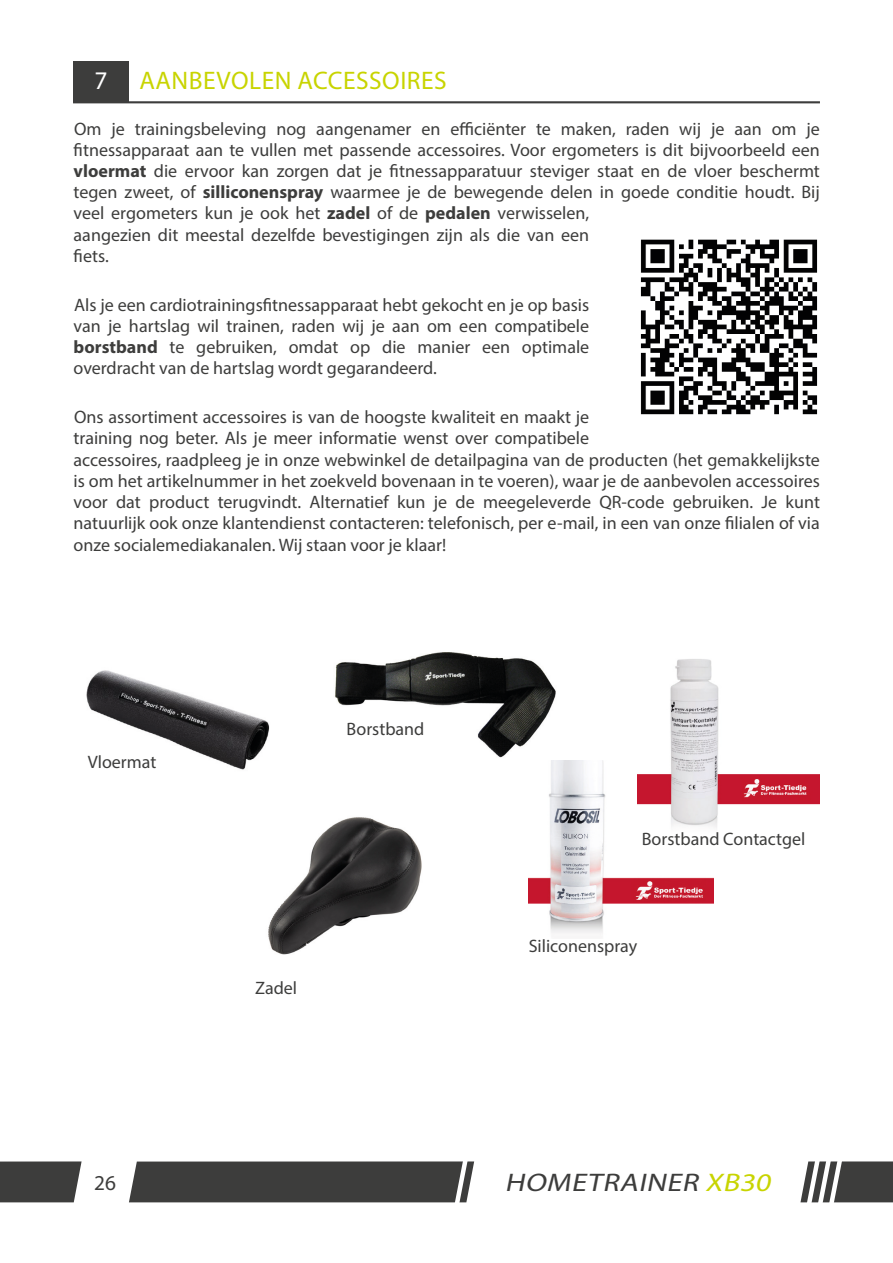
<style>
.page{position:relative;width:893px;height:1263px;background:#fff}
.page>*{position:absolute;margin:0;border:0;box-sizing:border-box;transform-origin:0 0}
.t1{font:25.5px "Myriad Pro";letter-spacing:.02em;color:#c8d400}
.t2{font:italic 25.5px "Myriad Pro";color:#3d3d3c;scale:1.18 1}
.t3{font:25.5px "Myriad Pro";color:#fff}
.t4{font:21.3px "Myriad Pro";color:#3d3d3c}
.t5{font:18px/21.1px "Myriad Pro";color:#3d3d3c}
.s1{font-weight:700}
.s2{color:#c8d400}
</style>
<div class="page">
<img style="left:86px;top:670px;width:184px;height:100px">
<img style="left:335px;top:652px;width:221px;height:106px">
<img style="left:529px;top:760px;width:184px;height:174px">
<img style="left:638px;top:659px;width:182px;height:176px">
<img style="left:268px;top:817px;width:154px;height:138px">
<svg style="left:0;top:1161px;width:82px;height:41px;background:#494948"></svg>
<svg style="left:129px;top:1161px;width:345px;height:42px;background:#484848"></svg>
<svg style="left:800px;top:1161px;width:93px;height:42px"></svg>
<div style="left:73px;top:61px;width:55px;height:41px;background:#3d3d3c"></div>
<hr style="left:73px;top:101px;width:747px;height:2px;background:#3d3d3c">
<img style="left:640px;top:239px;width:178px;height:176px">
<p class="t3" style="left:94px;top:65px;width:15px">7</p>
<p class="t1" style="left:139px;top:65px;width:309px">AANBEVOLEN ACCESSOIRES</p>
<p class="t5" style="left:74px;top:118px;width:748px">Om je trainingsbeleving nog aangenamer en efficiënter te maken, raden wij je aan om je fitnessapparaat aan te vullen met passende accessoires. Voor ergometers is dit bijvoorbeeld een <span class="s1">vloermat</span> die ervoor kan zorgen dat je fitnessapparatuur steviger staat en de vloer beschermt tegen zweet, of <span class="s1">silliconenspray</span> waarmee je de bewegende delen in goede conditie houdt. Bij veel ergometers kun je ook het <span class="s1">zadel</span> of de <span class="s1">pedalen</span> verwisselen,<br>aangezien dit meestal dezelfde bevestigingen zijn als die van een<br>fiets.</p>
<p class="t5" style="left:74px;top:294px;width:517px;text-align:justify">Als je een cardiotrainingsfitnessapparaat hebt gekocht en je op basis van je hartslag wil trainen, raden wij je aan om een compatibele <span class="s1">borstband</span> te gebruiken, omdat op die manier een optimale overdracht van de hartslag wordt gegarandeerd.</p>
<p class="t5" style="left:74px;top:406px;width:748px">Ons assortiment accessoires is van de hoogste kwaliteit en maakt je<br>training nog beter. Als je meer informatie wenst over compatibele<br>accessoires, raadpleeg je in onze webwinkel de detailpagina van de producten (het gemakkelijkste is om het artikelnummer in het zoekveld bovenaan in te voeren), waar je de aanbevolen accessoires voor dat product terugvindt. Alternatief kun je de meegeleverde QR-code gebruiken. Je kunt natuurlijk ook onze klantendienst contacteren: telefonisch, per e-mail, in een van onze filialen of via onze socialemediakanalen. Wij staan voor je klaar!</p>
<p class="t5" style="left:88px;top:751px;width:70px">Vloermat</p>
<p class="t5" style="left:347px;top:718px;width:79px">Borstband</p>
<p class="t5" style="left:255px;top:977px;width:44px">Zadel</p>
<p class="t5" style="left:642px;top:828px;width:165px">Borstband Contactgel</p>
<p class="t5" style="left:529px;top:935px;width:110px">Siliconenspray</p>
<p class="t4" style="left:94px;top:1169px;width:23px">26</p>
<h1 class="t2" style="left:505px;top:1167px;width:231px">HOMETRAINER <span class="s2">XB30</span></h1>
</div>
